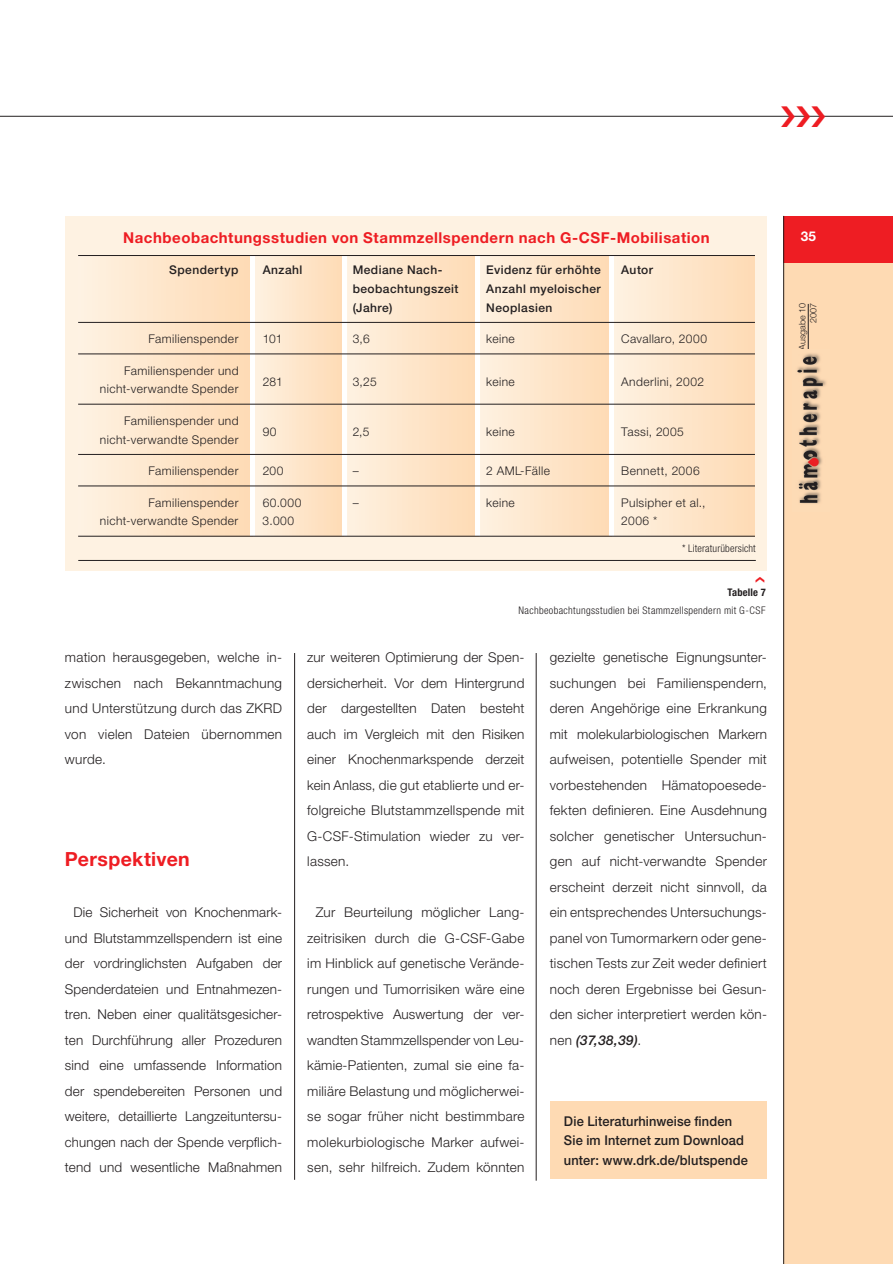
<style>
.page{position:relative;width:893px;height:1264px;background:#fff}
.page>*{position:absolute;margin:0;border:0;box-sizing:border-box;transform-origin:0 0}
.t1{font:700 19.5px "Helvetica Neue";letter-spacing:.015em;color:#ee1d23}
.t2{font:700 15px "Helvetica Neue";letter-spacing:.035em;color:#ee1d23}
.t3{font:300 13.5px/25.5px "Helvetica Neue";letter-spacing:.02em;color:#231f20;text-align:justify}
.t4{font:500 13.5px/19.5px "Helvetica Neue";letter-spacing:.01em;color:#231f20;scale:.95 1}
.t5{font:700 13.5px "Helvetica Neue";color:#fff}
.t6{font:300 12px/18.8px "Helvetica Neue";letter-spacing:.035em;color:#231f20;text-align:right}
.t7{font:500 12px "Helvetica Neue";letter-spacing:.035em;color:#231f20}
.t8{font:300 condensed 10.5px "Helvetica Neue";letter-spacing:.03em;color:#231f20}
.t9{font:700 condensed 10.5px "Helvetica Neue";letter-spacing:.015em;color:#231f20}
.t10{font:300 9px/10.8px "Helvetica Neue";color:#231f20;text-align:right}
.s1{font-weight:500;font-style:italic}
</style>
<div class="page">
<hr style="left:0;top:116px;width:893px;height:1px;background:#231f20">
<div style="left:65px;top:216px;width:702px;height:354px;background:#fef2e2"></div>
<div style="left:477px;top:255px;width:134px;height:281px;background:linear-gradient(to right,#fbefe0,#fbd8b3)"></div>
<div style="left:612px;top:255px;width:143px;height:281px;background:linear-gradient(to right,#fbefe0,#fbd8b2)"></div>
<div style="left:252px;top:255px;width:92px;height:281px;background:linear-gradient(to right,#fbf0e0,#fbd8b3)"></div>
<svg style="left:346px;top:256px;width:130px;height:280px"></svg>
<div style="left:79px;top:256px;width:173px;height:280px;background:linear-gradient(to right,#fef2e2,#fedab4)"></div>
<hr style="left:78px;top:560px;width:678px;height:1px;background:#231f20">
<hr style="left:342px;top:255px;width:4px;height:281px;background:#fff">
<hr style="left:251px;top:255px;width:4px;height:281px;background:#fff">
<hr style="left:476px;top:255px;width:4px;height:281px;background:#fff">
<hr style="left:609px;top:255px;width:4px;height:281px;background:#fff">
<hr style="left:78px;top:255px;width:677px;height:1px;background:#231f20">
<hr style="left:78px;top:322px;width:677px;height:1px;background:#231f20">
<hr style="left:78px;top:354px;width:677px;height:1px;background:#231f20">
<hr style="left:78px;top:404px;width:677px;height:1px;background:#231f20">
<hr style="left:78px;top:454px;width:677px;height:1px;background:#231f20">
<hr style="left:78px;top:486px;width:677px;height:1px;background:#231f20">
<hr style="left:78px;top:536px;width:677px;height:1px;background:#231f20">
<hr style="left:294px;top:653px;width:1px;height:527px;background:#231f20">
<hr style="left:536px;top:653px;width:1px;height:528px;background:#231f20">
<div style="left:550px;top:1102px;width:217px;height:77px;background:#fedab3"></div>
<div style="left:784px;top:260px;width:109px;height:1004px;background:#fedab3"></div>
<div style="left:784px;top:216px;width:109px;height:47px;background:#ee1d23"></div>
<hr style="left:783px;top:216px;width:1px;height:1048px;background:#231f20">
<hr style="left:808px;top:304px;width:1px;height:46px;background:#231f20">
<img style="left:797px;top:353px;width:29px;height:151px">
<svg style="left:781px;top:115px;width:44px;height:2px"></svg>
<p class="t2" style="left:123px;top:232px;width:588px">Nachbeobachtungsstudien von Stammzellspendern nach G-CSF-Mobilisation</p>
<p class="t7" style="left:169px;top:265px;width:71px">Spendertyp</p>
<p class="t7" style="left:263px;top:265px;width:41px">Anzahl</p>
<p class="t7" style="left:353px;top:265px;width:91px">Mediane Nach-</p>
<p class="t7" style="left:486px;top:265px;width:116px">Evidenz für erhöhte</p>
<p class="t7" style="left:621px;top:265px;width:33px">Autor</p>
<p class="t7" style="left:353px;top:284px;width:107px">beobachtungszeit</p>
<p class="t7" style="left:486px;top:284px;width:116px">Anzahl myeloischer</p>
<p class="t7" style="left:353px;top:303px;width:41px">(Jahre)</p>
<p class="t7" style="left:486px;top:303px;width:68px">Neoplasien</p>
<p class="t6" style="left:148px;top:331px;width:92px">Familienspender</p>
<p class="t6" style="left:263px;top:331px;width:21px">101</p>
<p class="t6" style="left:353px;top:331px;width:19px">3,6</p>
<p class="t6" style="left:486px;top:331px;width:30px">keine</p>
<p class="t6" style="left:621px;top:331px;width:87px">Cavallaro, 2000</p>
<p class="t6" style="left:100px;top:362px;width:140px">Familienspender und nicht-verwandte Spender</p>
<p class="t6" style="left:263px;top:373px;width:22px">281</p>
<p class="t6" style="left:353px;top:373px;width:26px">3,25</p>
<p class="t6" style="left:486px;top:373px;width:30px">keine</p>
<p class="t6" style="left:621px;top:373px;width:84px">Anderlini, 2002</p>
<p class="t6" style="left:100px;top:412px;width:140px">Familienspender und nicht-verwandte Spender</p>
<p class="t6" style="left:263px;top:424px;width:15px">90</p>
<p class="t6" style="left:353px;top:424px;width:18px">2,5</p>
<p class="t6" style="left:486px;top:424px;width:30px">keine</p>
<p class="t6" style="left:621px;top:424px;width:64px">Tassi, 2005</p>
<p class="t6" style="left:148px;top:463px;width:92px">Familienspender</p>
<p class="t6" style="left:263px;top:463px;width:22px">200</p>
<p class="t6" style="left:353px;top:463px;width:7px">–</p>
<p class="t6" style="left:486px;top:463px;width:65px">2 AML-Fälle</p>
<p class="t6" style="left:621px;top:463px;width:80px">Bennett, 2006</p>
<p class="t6" style="left:148px;top:494px;width:92px">Familienspender</p>
<p class="t6" style="left:263px;top:494px;width:40px">60.000</p>
<p class="t6" style="left:353px;top:494px;width:7px">–</p>
<p class="t6" style="left:486px;top:494px;width:30px">keine</p>
<p class="t6" style="left:621px;top:494px;width:86px">Pulsipher et al.,</p>
<p class="t6" style="left:100px;top:513px;width:140px">nicht-verwandte Spender</p>
<p class="t6" style="left:263px;top:513px;width:33px">3.000</p>
<p class="t6" style="left:621px;top:513px;width:38px">2006 *</p>
<p class="t8" style="left:682px;top:544px;width:75px">* Literaturübersicht</p>
<p class="t3" style="left:65px;top:646px;width:219px">mation herausgegeben, welche in&shy;zwischen nach Bekanntmachung und Unterstützung durch das ZKRD von vielen Dateien übernommen wurde.</p>
<h1 class="t1" style="left:65px;top:852px;width:126px">Perspektiven</h1>
<p class="t3" style="left:65px;top:901px;width:219px;text-indent:9px">Die Sicherheit von Knochenmark&shy;und Blutstammzellspendern ist eine der vordringlichsten Aufgaben der Spenderdateien und Entnahmezen&shy;tren. Neben einer qualitätsgesicher&shy;ten Durchführung aller Prozeduren sind eine umfassende Information der spendebereiten Personen und weitere, detaillierte Langzeituntersu&shy;chungen nach der Spende verpflich&shy;tend und wesentliche Maßnahmen</p>
<p class="t9" style="left:727px;top:588px;width:40px">Tabelle 7</p>
<p class="t8" style="left:518px;top:606px;width:249px">Nachbeobachtungsstudien bei Stammzellspendern mit G-CSF</p>
<p class="t3" style="left:307px;top:646px;width:219px">zur weiteren Optimierung der Spen&shy;dersicherheit. Vor dem Hintergrund der dargestellten Daten besteht auch im Vergleich mit den Risiken einer Knochenmarkspende derzeit kein Anlass, die gut etablierte und er&shy;folgreiche Blutstammzellspende mit G-CSF-Stimulation wieder zu ver&shy;lassen.</p>
<p class="t3" style="left:307px;top:901px;width:219px;text-indent:9px">Zur Beurteilung möglicher Lang&shy;zeitrisiken durch die G-CSF-Gabe im Hinblick auf genetische Verände&shy;rungen und Tumorrisiken wäre eine retrospektive Auswertung der ver&shy;wandten Stammzellspender von Leu&shy;kämie-Patienten, zumal sie eine fa&shy;miliäre Belastung und möglicherwei&shy;se sogar früher nicht bestimmbare molekurbiologische Marker aufwei&shy;sen, sehr hilfreich. Zudem könnten</p>
<p class="t3" style="left:550px;top:646px;width:219px">gezielte genetische Eignungsunter&shy;suchungen bei Familienspendern, deren Angehörige eine Erkrankung mit molekularbiologischen Markern aufweisen, potentielle Spender mit vorbestehenden Hämatopoesede&shy;fekten definieren. Eine Ausdehnung solcher genetischer Untersuchun&shy;gen auf nicht-verwandte Spender erscheint derzeit nicht sinnvoll, da ein entsprechendes Untersuchungs&shy;panel von Tumormarkern oder gene&shy;tischen Tests zur Zeit weder definiert noch deren Ergebnisse bei Gesun&shy;den sicher interpretiert werden kön&shy;nen <span class="s1">(37,38,39)</span>.</p>
<p class="t4" style="left:564px;top:1112px;width:195px">Die Literaturhinweise finden<br>Sie im Internet zum Download unter: www.drk.de/blutspende</p>
<p class="t5" style="left:801px;top:232px;width:17px">35</p>
<p class="t10" style="left:798px;top:350px;width:48px;rotate:-90deg">Ausgabe 10<br>2007</p>
</div>
